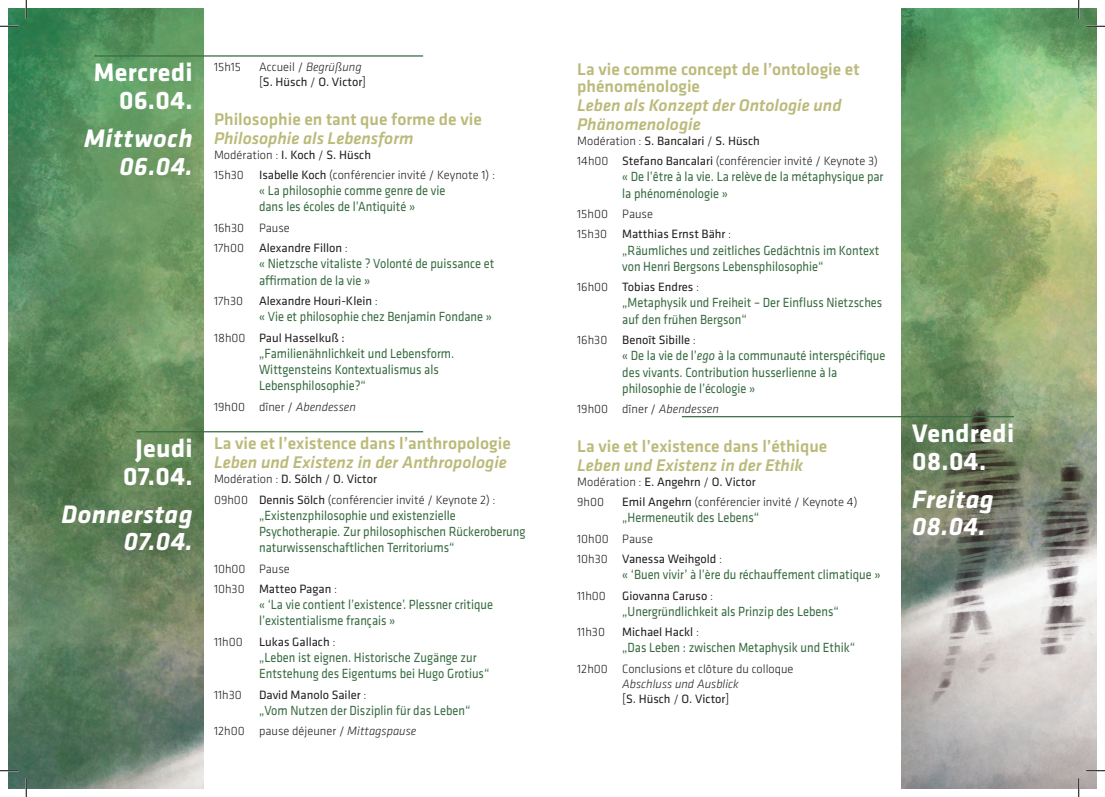
<style>
.page{position:relative;width:1105px;height:797px;background:#fff}
.page>*{position:absolute;margin:0;border:0;box-sizing:border-box;transform-origin:0 0}
.Jour_en_allemand{font:italic 700 26.25px/27.5px "Klavika Basic";letter-spacing:.015em;color:#fff;text-align:right}
.Jour_en_français{font:700 26.25px/27.5px "Klavika Basic";letter-spacing:.015em;color:#fff;text-align:right}
.Jour_français_page_d{font:700 26.25px/27.5px "Klavika Basic";letter-spacing:.015em;color:#fff}
.Jour_allemand_page_d{font:italic 700 26.25px/27.5px "Klavika Basic";letter-spacing:.015em;color:#fff}
.Titre_conférence{font:500 17.5px/18.8px "Klavika Basic";color:#bbba7a}
.Titre_intervention{font:13.75px/16.2px "Klavika Basic";color:#386b40;scale:.9 1}
.Horaire{font:300 12.5px "Klavika Basic";color:#231f20}
.Horaire-2{font:12.5px/15px "Klavika Basic";color:#231f20}
.t1{font:italic 300 12.5px/15px "Klavika Basic";color:#231f20}
.s1{font-weight:300}
.s2{font-weight:300;font-style:italic}
.s3{font-style:italic}
.s4{font-weight:400}
.s5{font-style:normal}
.s6{font-weight:400;font-style:normal}
</style>
<div class="page">
<img style="left:901px;top:9px;width:195px;height:779px">
<img style="left:9px;top:9px;width:194px;height:779px">
<hr style="left:94px;top:55px;width:329px;height:2px;background:#386b40">
<hr style="left:136px;top:431px;width:287px;height:1px;background:#386b40">
<hr style="left:682px;top:416px;width:332px;height:1px;background:#386b40">
<svg style="left:0;top:25px;width:19px;height:2px"></svg>
<svg style="left:1086px;top:25px;width:19px;height:2px"></svg>
<svg style="left:0;top:770px;width:19px;height:1px"></svg>
<svg style="left:1086px;top:770px;width:19px;height:1px"></svg>
<svg style="left:25px;top:0;width:2px;height:19px"></svg>
<svg style="left:25px;top:778px;width:2px;height:19px"></svg>
<svg style="left:1078px;top:0;width:1px;height:19px"></svg>
<svg style="left:1078px;top:778px;width:1px;height:19px"></svg>
<p class="Jour_en_français" style="left:94px;top:58px;width:101px">Mercredi<br>06.04.</p>
<p class="Jour_en_allemand" style="left:84px;top:124px;width:110px">Mittwoch<br>06.04.</p>
<p class="Jour_en_français" style="left:123px;top:433px;width:71px;text-align:center">Jeudi<br>07.04.</p>
<p class="Jour_en_allemand" style="left:62px;top:499px;width:133px">Donnerstag<br>07.04.</p>
<p class="Horaire" style="left:214px;top:59px;width:29px">15h15</p>
<p class="Horaire-2" style="left:259px;top:59px;width:109px"><span class="s1">Accueil /</span> <span class="s2">Begrüßung </span><span class="s1">[</span>S. Hüsch <span class="s1">/</span> O. Victor<span class="s1">]</span></p>
<p class="Titre_conférence" style="left:214px;top:109px;width:269px">Philosophie en tant que forme de vie<br><span class="s3">Philosophie als Lebensform</span></p>
<p class="Horaire-2" style="left:214px;top:147px;width:159px"><span class="s1">Modération :</span> I. Koch <span class="s1">/</span> S. Hüsch</p>
<p class="Horaire" style="left:214px;top:167px;width:283px">15h30 <span class="s4">Isabelle Koch</span> (conférencier invité / Keynote 1) :</p>
<p class="Titre_intervention" style="left:259px;top:182px;width:209px">« La philosophie comme genre de vie dans les écoles de l’Antiquité »</p>
<p class="Horaire" style="left:214px;top:220px;width:77px">16h30 Pause</p>
<p class="Horaire-2" style="left:214px;top:240px;width:135px"><span class="s1">17h00</span> Alexandre Fillon <span class="s1">:</span></p>
<p class="Titre_intervention" style="left:259px;top:255px;width:263px">« Nietzsche vitaliste ? Volonté de puissance et affirmation de la vie »</p>
<p class="Horaire" style="left:214px;top:293px;width:31px">17h30</p>
<p class="Horaire-2" style="left:259px;top:293px;width:120px">Alexandre Houri-Klein <span class="s1">:</span></p>
<p class="Titre_intervention" style="left:259px;top:308px;width:260px">« Vie et philosophie chez Benjamin Fondane »</p>
<p class="Horaire-2" style="left:214px;top:329px;width:132px"><span class="s1">18h00</span> Paul Hasselkuß :</p>
<p class="Titre_intervention" style="left:259px;top:345px;width:218px">„Familienähnlichkeit und Lebensform.<br>Wittgensteins Kontextualismus als<br>Lebensphilosophie?“</p>
<p class="Horaire" style="left:214px;top:399px;width:143px">19h00 dîner / <span class="s3">Abendessen</span></p>
<p class="Titre_conférence" style="left:214px;top:434px;width:298px">La vie et l’existence dans l’anthropologie<br><span class="s3">Leben und Existenz in der Anthropologie</span></p>
<p class="Horaire-2" style="left:214px;top:471px;width:164px"><span class="s1">Modération :</span> D. Sölch <span class="s1">/</span> O. Victor</p>
<p class="Horaire" style="left:214px;top:492px;width:283px">09h00 <span class="s4">Dennis Sölch</span> (conférencier invité / Keynote 2) :</p>
<p class="Titre_intervention" style="left:259px;top:506px;width:298px">„Existenzphilosophie und existenzielle<br>Psychotherapie. Zur philosophischen Rückeroberung naturwissenschaftlichen Territoriums“</p>
<p class="Horaire" style="left:214px;top:561px;width:77px">10h00 Pause</p>
<p class="Horaire-2" style="left:214px;top:581px;width:125px"><span class="s1">10h30</span> Matteo Pagan <span class="s1">:</span></p>
<p class="Titre_intervention" style="left:259px;top:596px;width:262px">« ‘La vie contient l’existence’. Plessner critique l’existentialisme français »</p>
<p class="Horaire" style="left:214px;top:634px;width:30px">11h00</p>
<p class="Horaire-2" style="left:259px;top:633px;width:78px">Lukas Gallach <span class="s1">:</span></p>
<p class="Titre_intervention" style="left:259px;top:649px;width:257px">„Leben ist eignen. Historische Zugänge zur<br>Entstehung des Eigentums bei Hugo Grotius“</p>
<p class="Horaire" style="left:214px;top:687px;width:29px">11h30</p>
<p class="Horaire-2" style="left:259px;top:686px;width:109px">David Manolo Sailer <span class="s1">:</span></p>
<p class="Titre_intervention" style="left:259px;top:701px;width:236px">„Vom Nutzen der Disziplin für das Leben“</p>
<p class="Horaire" style="left:214px;top:723px;width:204px">12h00 pause déjeuner / <span class="s3">Mittagspause</span></p>
<p class="Titre_conférence" style="left:577px;top:59px;width:284px;line-height:18.4px">La vie comme concept de l’ontologie et phénoménologie<br><span class="s3">Leben als Konzept der Ontologie und<br>Phänomenologie</span></p>
<p class="Horaire-2" style="left:577px;top:133px;width:184px"><span class="s1">Modération :</span> S. Bancalari <span class="s1">/</span> S. Hüsch</p>
<p class="Horaire" style="left:577px;top:153px;width:302px">14h00 <span class="s4">Stefano Bancalari</span> (conférencier invité / Keynote 3)</p>
<p class="Titre_intervention" style="left:622px;top:168px;width:292px">« De l’être à la vie. La relève de la métaphysique par la phénoménologie »</p>
<p class="Horaire" style="left:577px;top:206px;width:77px">15h00 Pause</p>
<p class="Horaire-2" style="left:577px;top:226px;width:155px"><span class="s1">15h30</span> Matthias Ernst Bähr <span class="s1">:</span></p>
<p class="Titre_intervention" style="left:622px;top:241px;width:287px">„Räumliches und zeitliches Gedächtnis im Kontext von Henri Bergsons Lebensphilosophie“</p>
<p class="Horaire-2" style="left:577px;top:279px;width:123px"><span class="s1">16h00</span> Tobias Endres <span class="s1">:</span></p>
<p class="Titre_intervention" style="left:622px;top:294px;width:290px">„Metaphysik und Freiheit – Der Einfluss Nietzsches auf den frühen Bergson“</p>
<p class="Horaire-2" style="left:577px;top:332px;width:120px"><span class="s1">16h30</span> Benoît Sibille <span class="s1">:</span></p>
<p class="Titre_intervention" style="left:622px;top:347px;width:294px">« De la vie de l’<span class="s3">ego</span> à la communauté interspécifique des vivants. Contribution husserlienne à la philosophie de l’écologie »</p>
<p class="Horaire" style="left:577px;top:401px;width:143px">19h00 dîner / <span class="s3">Abendessen</span></p>
<p class="Titre_conférence" style="left:577px;top:436px;width:252px">La vie et l’existence dans l’éthique<br><span class="s3">Leben und Existenz in der Ethik</span></p>
<p class="Horaire-2" style="left:577px;top:473px;width:180px"><span class="s1">Modération :</span> E. Angehrn <span class="s1">/</span> O. Victor</p>
<p class="Horaire" style="left:577px;top:494px;width:28px">9h00</p>
<p class="Horaire" style="left:622px;top:494px;width:237px"><span class="s4">Emil Angehrn</span> (conférencier invité / Keynote 4)</p>
<p class="Titre_intervention" style="left:622px;top:509px;width:154px">„Hermeneutik des Lebens“</p>
<p class="Horaire" style="left:577px;top:531px;width:77px">10h00 Pause</p>
<p class="Horaire-2" style="left:577px;top:551px;width:147px"><span class="s1">10h30</span> Vanessa Weihgold <span class="s1">:</span></p>
<p class="Titre_intervention" style="left:622px;top:566px;width:288px">« ‘Buen vivir’ à l’ère du réchauffement climatique »</p>
<p class="Horaire" style="left:577px;top:588px;width:30px">11h00</p>
<p class="Horaire-2" style="left:622px;top:587px;width:92px">Giovanna Caruso <span class="s1">:</span></p>
<p class="Titre_intervention" style="left:622px;top:602px;width:242px">„Unergründlichkeit als Prinzip des Lebens“</p>
<p class="Horaire" style="left:577px;top:624px;width:29px">11h30</p>
<p class="Horaire-2" style="left:622px;top:624px;width:78px">Michael Hackl <span class="s1">:</span></p>
<p class="Titre_intervention" style="left:622px;top:639px;width:260px">„Das Leben : zwischen Metaphysik und Ethik“</p>
<p class="Horaire" style="left:577px;top:661px;width:218px">12h00 Conclusions et clôture du colloque</p>
<p class="t1" style="left:622px;top:676px;width:118px">Abschluss und Ausblick <span class="s5">[</span><span class="s6">S. Hüsch</span> <span class="s5">/</span> <span class="s6">O. Victor</span><span class="s5">]</span></p>
<p class="Jour_français_page_d" style="left:912px;top:418px;width:104px">Vendredi<br>08.04.</p>
<p class="Jour_allemand_page_d" style="left:912px;top:484px;width:83px">Freitag<br>08.04.</p>
</div>
